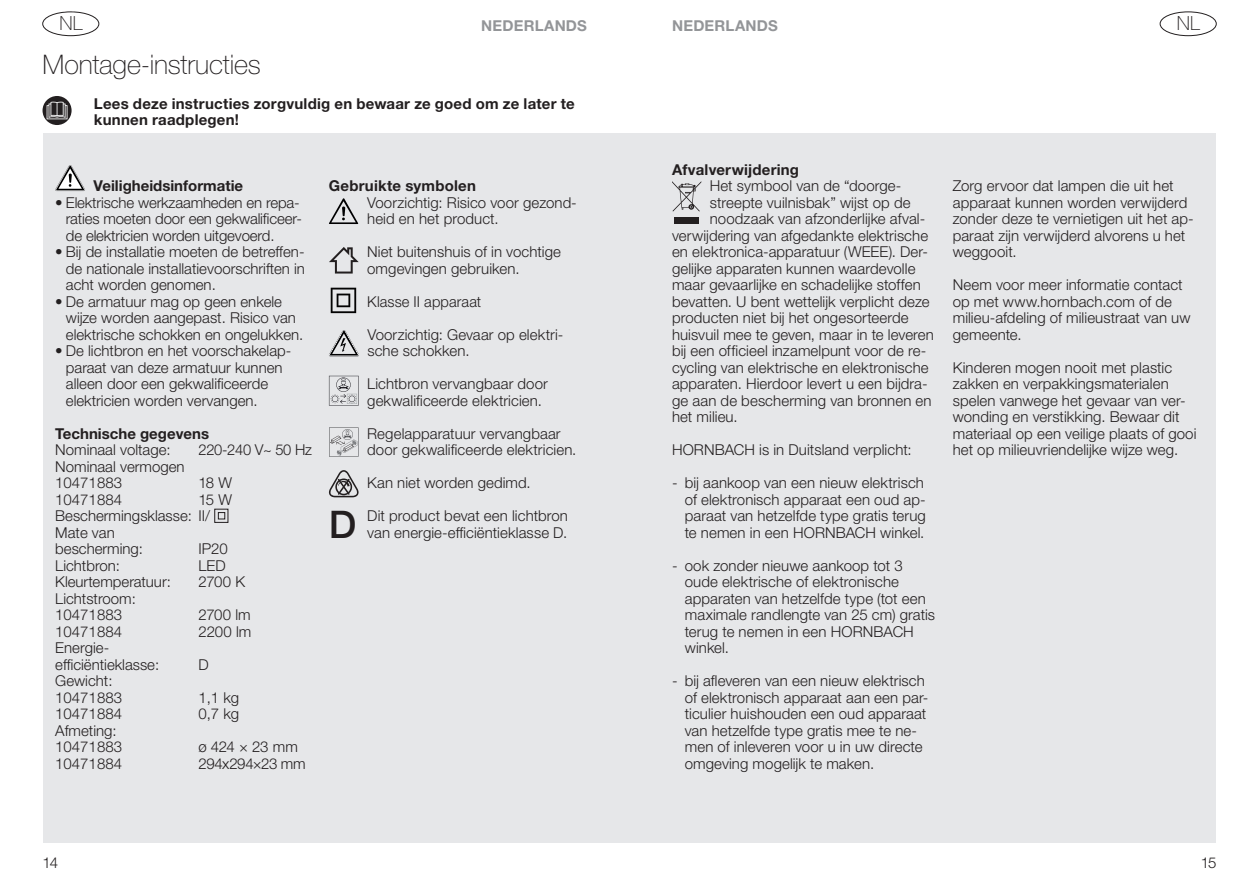
<style>
.page{position:relative;width:1259px;height:893px;background:#fff}
.page>*{position:absolute;margin:0;border:0;box-sizing:border-box;transform-origin:0 0}
.t1{font:500 38.1px "Helvetica Neue LTW1 G";color:#231f20}
.t2{font:100 27px "Helvetica Neue LTW1 G";letter-spacing:-.005em;color:#231f20}
.t3{font:100 19.5px "Helvetica Neue LTW1 G";color:#231f20}
.t4{font:300 15px/16.5px "Helvetica Neue LTW1 G";letter-spacing:.005em;color:#231f20}
.t5{font:700 15px/16.5px "Helvetica Neue LTW1 G";letter-spacing:.01em;color:#231f20}
.t6{font:300 15px "Helvetica Neue LTW1 G";letter-spacing:-.02em;color:#231f20}
.t7{font:700 15px "Helvetica Neue LTW1 G";letter-spacing:.015em;color:#939598}
.s1{font-weight:300}
.s2{font-weight:700}
</style>
<div class="page">
<div style="left:43px;top:12px;width:56px;height:24px;border:1px solid #231f20;border-radius:50%"></div>
<div style="left:43px;top:133px;width:586px;height:710px;background:#e6e7e9"></div>
<svg style="left:43px;top:96px;width:29px;height:29px"></svg>
<svg style="left:47px;top:102px;width:20px;height:17px"></svg>
<svg style="left:55px;top:165px;width:30px;height:26px"></svg>
<div style="left:214px;top:509px;width:14px;height:14px;border:1px solid #231f20"></div>
<div style="left:218px;top:512px;width:7px;height:7px;border:1px solid #231f20"></div>
<svg style="left:329px;top:198px;width:29px;height:26px"></svg>
<svg style="left:329px;top:247px;width:30px;height:27px"></svg>
<svg style="left:329px;top:330px;width:30px;height:26px"></svg>
<svg style="left:329px;top:376px;width:30px;height:30px"></svg>
<svg style="left:329px;top:427px;width:29px;height:30px"></svg>
<svg style="left:328px;top:470px;width:31px;height:27px"></svg>
<svg style="left:331px;top:288px;width:25px;height:25px"></svg>
<div style="left:1160px;top:12px;width:56px;height:24px;border:1px solid #231f20;border-radius:50%"></div>
<div style="left:629px;top:133px;width:587px;height:710px;background:#e6e7e9"></div>
<svg style="left:672px;top:181px;width:29px;height:31px"></svg>
<div style="left:674px;top:218px;width:25px;height:6px;background:#231f20"></div>
<p class="t3" style="left:59px;top:12px;width:24px">NL</p>
<p class="t7" style="left:481px;top:16px;width:107px">NEDERLANDS</p>
<p class="t2" style="left:43px;top:49px;width:220px">Montage-instructies</p>
<p class="t5" style="left:94px;top:95px;width:482px">Lees deze instructies zorgvuldig en bewaar ze goed om ze later te kunnen raadplegen!</p>
<p class="t5" style="left:94px;top:177px;width:151px">Veiligheidsinformatie</p>
<p class="t4" style="left:66px;top:194px;width:238px;text-indent:-11px">• Elektrische werkzaamheden en repa&shy;raties moeten door een gekwalificeer&shy;de elektricien worden uitgevoerd.</p>
<p class="t4" style="left:66px;top:243px;width:240px;text-align:justify;text-indent:-11px">• Bij de installatie moeten de betreffen&shy;de nationale installatievoorschriften in acht worden genomen.</p>
<p class="t4" style="left:66px;top:293px;width:239px;text-indent:-11px">• De armatuur mag op geen enkele wijze worden aangepast. Risico van elektrische schokken en ongelukken.</p>
<p class="t4" style="left:66px;top:342px;width:227px;text-indent:-11px">• De lichtbron en het voorschakelap&shy;paraat van deze armatuur kunnen alleen door een gekwalificeerde elektricien worden vervangen.</p>
<p class="t5" style="left:55px;top:425px;width:155px">Technische gegevens<br><span class="s1">Nominaal voltage:</span></p>
<p class="t6" style="left:198px;top:441px;width:115px">220-240 V~ 50 Hz</p>
<p class="t4" style="left:55px;top:458px;width:131px">Nominaal vermogen<br>10471883</p>
<p class="t4" style="left:198px;top:474px;width:35px">18 W</p>
<p class="t4" style="left:55px;top:491px;width:178px;text-indent:143px">15 W<br>Beschermingsklasse: II/<br>Mate van<br>bescherming:</p>
<p class="t4" style="left:55px;top:491px;width:68px">10471884</p>
<p class="t4" style="left:198px;top:540px;width:31px">IP20</p>
<p class="t4" style="left:55px;top:557px;width:66px">Lichtbron:</p>
<p class="t4" style="left:198px;top:557px;width:29px">LED</p>
<p class="t4" style="left:55px;top:573px;width:117px">Kleurtemperatuur:</p>
<p class="t4" style="left:198px;top:573px;width:48px">2700 K</p>
<p class="t4" style="left:55px;top:590px;width:82px">Lichtstroom:<br>10471883</p>
<p class="t4" style="left:198px;top:606px;width:54px">2700 lm</p>
<p class="t4" style="left:55px;top:623px;width:68px">10471884</p>
<p class="t4" style="left:198px;top:623px;width:54px">2200 lm</p>
<p class="t4" style="left:55px;top:639px;width:105px">Energie&shy;efficiëntieklasse:</p>
<p class="t4" style="left:198px;top:656px;width:12px">D</p>
<p class="t4" style="left:55px;top:672px;width:68px">Gewicht:<br>10471883<br>10471884</p>
<p class="t4" style="left:55px;top:722px;width:68px">Afmeting:<br>10471883</p>
<p class="t4" style="left:198px;top:689px;width:42px">1,1 kg<br>0,7 kg</p>
<p class="t4" style="left:198px;top:738px;width:101px">ø 424 × 23 mm</p>
<p class="t4" style="left:55px;top:755px;width:68px">10471884</p>
<p class="t6" style="left:198px;top:754px;width:109px">294x294×23 mm</p>
<p class="t4" style="left:367px;top:177px;width:211px;text-indent:-38px"><span class="s2">Gebruikte symbolen<br></span>Voorzichtig: Risico voor gezond&shy;heid en het product.</p>
<p class="t4" style="left:367px;top:243px;width:195px">Niet buitenshuis of in vochtige omgevingen gebruiken.</p>
<p class="t4" style="left:367px;top:293px;width:116px">Klasse II apparaat</p>
<p class="t4" style="left:367px;top:326px;width:197px">Voorzichtig: Gevaar op elektri&shy;sche schokken.</p>
<p class="t4" style="left:367px;top:375px;width:182px">Lichtbron vervangbaar door gekwalificeerde elektricien.</p>
<p class="t4" style="left:367px;top:425px;width:211px">Regelapparatuur vervangbaar door gekwalificeerde elektricien.</p>
<p class="t4" style="left:367px;top:474px;width:165px">Kan niet worden gedimd.</p>
<p class="t1" style="left:329px;top:501px;width:29px">D</p>
<p class="t4" style="left:367px;top:507px;width:202px">Dit product bevat een lichtbron van energie-efficiëntieklasse D.</p>
<p class="t4" style="left:43px;top:854px;width:17px">14</p>
<p class="t7" style="left:672px;top:16px;width:107px">NEDERLANDS</p>
<p class="t3" style="left:1176px;top:12px;width:24px">NL</p>
<p class="t5" style="left:672px;top:161px;width:129px">Afvalverwijdering</p>
<p class="t4" style="left:710px;top:177px;width:193px">Het symbool van de “doorge-</p>
<p class="t4" style="left:710px;top:194px;width:202px">streepte vuilnisbak” wijst op de</p>
<p class="t4" style="left:710px;top:210px;width:217px">noodzaak van afzonderlijke afval-</p>
<p class="t4" style="left:672px;top:227px;width:258px">verwijdering van afgedankte elektrische</p>
<p class="t4" style="left:672px;top:243px;width:257px">en elektronica-apparatuur (WEEE). Der-</p>
<p class="t4" style="left:672px;top:260px;width:245px">gelijke apparaten kunnen waardevolle</p>
<p class="t4" style="left:672px;top:276px;width:250px">maar gevaarlijke en schadelijke stoffen</p>
<p class="t4" style="left:672px;top:293px;width:259px">bevatten. U bent wettelijk verplicht deze</p>
<p class="t4" style="left:672px;top:309px;width:238px">producten niet bij het ongesorteerde</p>
<p class="t4" style="left:672px;top:326px;width:263px">huisvuil mee te geven, maar in te leveren</p>
<p class="t4" style="left:672px;top:342px;width:256px">bij een officieel inzamelpunt voor de re-</p>
<p class="t4" style="left:672px;top:359px;width:258px">cycling van elektrische en elektronische</p>
<p class="t4" style="left:672px;top:375px;width:257px">apparaten. Hierdoor levert u een bijdra-</p>
<p class="t4" style="left:672px;top:392px;width:261px">ge aan de bescherming van bronnen en</p>
<p class="t4" style="left:672px;top:408px;width:67px">het milieu.</p>
<p class="t4" style="left:672px;top:441px;width:241px">HORNBACH is in Duitsland verplicht:</p>
<p class="t4" style="left:685px;top:474px;width:243px;text-indent:-13px">- bij aankoop van een nieuw elektrisch of elektronisch apparaat een oud ap&shy;paraat van hetzelfde type gratis terug te nemen in een HORNBACH winkel.</p>
<p class="t4" style="left:685px;top:557px;width:252px;text-indent:-13px">- ook zonder nieuwe aankoop tot 3 oude elektrische of elektronische apparaten van hetzelfde type (tot een maximale randlengte van 25 cm) gratis terug te nemen in een HORNBACH winkel.</p>
<p class="t4" style="left:685px;top:672px;width:245px;text-indent:-13px">- bij afleveren van een nieuw elektrisch of elektronisch apparaat aan een par&shy;ticulier huishouden een oud apparaat van hetzelfde type gratis mee te ne&shy;men of inleveren voor u in uw directe omgeving mogelijk te maken.</p>
<p class="t4" style="left:952px;top:177px;width:243px">Zorg ervoor dat lampen die uit het apparaat kunnen worden verwijderd zonder deze te vernietigen uit het ap&shy;paraat zijn verwijderd alvorens u het weggooit.</p>
<p class="t4" style="left:952px;top:276px;width:239px">Neem voor meer informatie contact op met www.hornbach.com of de milieu-afdeling of milieustraat van uw gemeente.</p>
<p class="t4" style="left:952px;top:359px;width:245px">Kinderen mogen nooit met plastic zakken en verpakkingsmaterialen spelen vanwege het gevaar van ver&shy;wonding en verstikking. Bewaar dit materiaal op een veilige plaats of gooi het op milieuvriendelijke wijze weg.</p>
<p class="t4" style="left:1200px;top:854px;width:17px">15</p>
</div>
